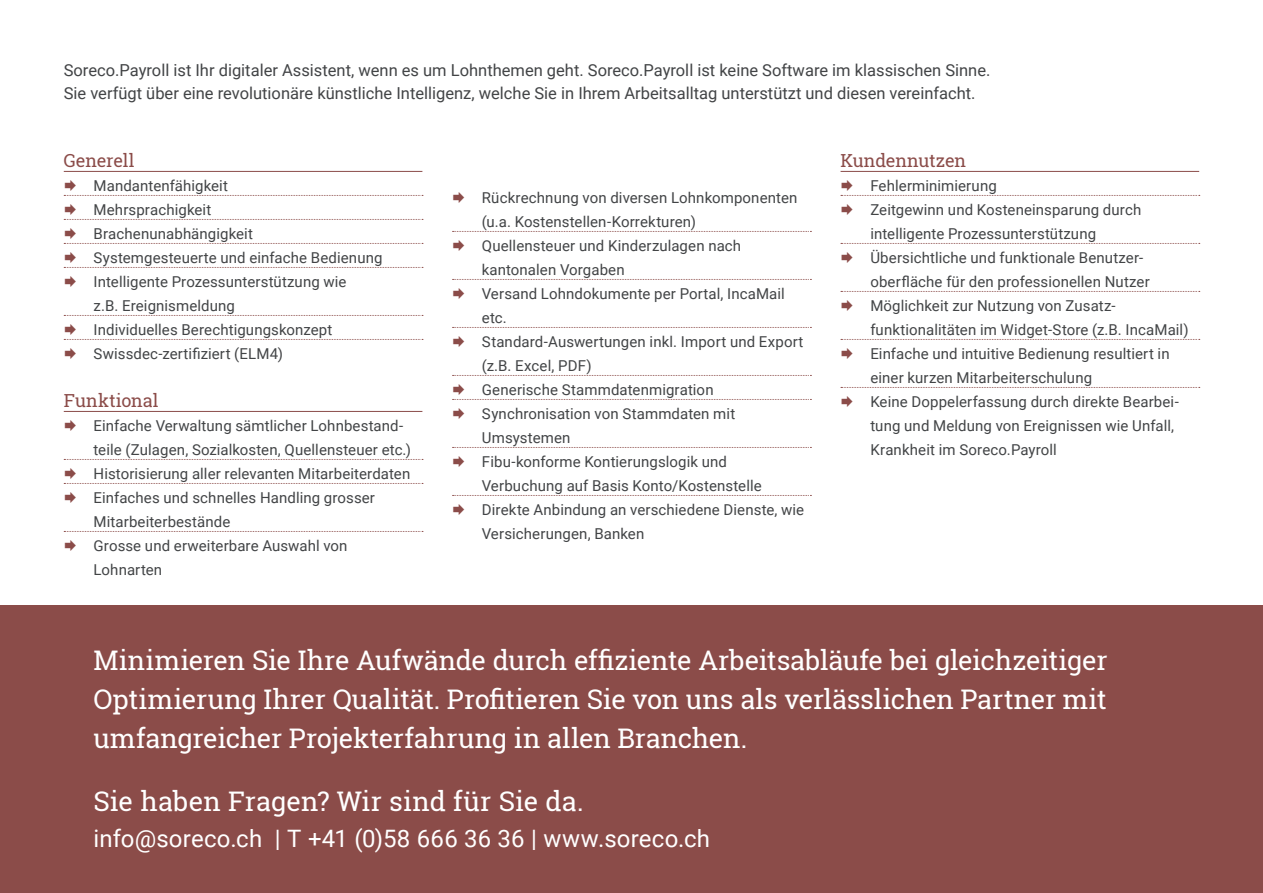
<style>
.page{position:relative;width:1263px;height:893px;background:#fff}
.page>*{position:absolute;margin:0;border:0;box-sizing:border-box;transform-origin:0 0}
.t1{font:27px/39px "Roboto Slab";color:#fff;text-align:justify}
.t2{font:24px "Roboto";letter-spacing:.01em;color:#fff}
.t3{font:18px "Roboto Slab";letter-spacing:-.005em;color:#8b4c49}
.t4{font:16.5px/22.5px "Roboto";color:#424446}
.t5{font:15px/24px "Roboto";letter-spacing:.005em;color:#424446}
.s1{color:#8b4c49}
</style>
<div class="page">
<div style="left:0;top:606px;width:1263px;height:287px;background:#8b4c49"></div>
<hr style="left:64px;top:171px;width:358px;height:1px;background:#8b4c49">
<svg style="left:64px;top:195px;width:359px;height:1px"></svg>
<svg style="left:64px;top:219px;width:359px;height:1px"></svg>
<svg style="left:64px;top:243px;width:359px;height:1px"></svg>
<svg style="left:64px;top:267px;width:359px;height:1px"></svg>
<svg style="left:64px;top:315px;width:359px;height:1px"></svg>
<svg style="left:64px;top:339px;width:359px;height:1px"></svg>
<hr style="left:64px;top:411px;width:358px;height:1px;background:#8b4c49">
<svg style="left:64px;top:459px;width:359px;height:1px"></svg>
<svg style="left:64px;top:483px;width:359px;height:1px"></svg>
<svg style="left:64px;top:531px;width:359px;height:1px"></svg>
<svg style="left:453px;top:231px;width:358px;height:1px"></svg>
<svg style="left:453px;top:279px;width:358px;height:1px"></svg>
<svg style="left:453px;top:327px;width:358px;height:1px"></svg>
<svg style="left:453px;top:375px;width:358px;height:1px"></svg>
<svg style="left:453px;top:399px;width:358px;height:1px"></svg>
<svg style="left:453px;top:447px;width:358px;height:1px"></svg>
<svg style="left:453px;top:495px;width:358px;height:1px"></svg>
<hr style="left:840px;top:171px;width:359px;height:1px;background:#8b4c49">
<svg style="left:841px;top:195px;width:359px;height:1px"></svg>
<svg style="left:841px;top:243px;width:359px;height:1px"></svg>
<svg style="left:841px;top:291px;width:359px;height:1px"></svg>
<svg style="left:841px;top:339px;width:359px;height:1px"></svg>
<svg style="left:841px;top:387px;width:359px;height:1px"></svg>
<p class="t4" style="left:64px;top:58px;width:928px">Soreco.Payroll ist Ihr digitaler Assistent, wenn es um Lohnthemen geht. Soreco.Payroll ist keine Software im klassischen Sinne.<br>Sie verfügt über eine revolutionäre künstliche Intelligenz, welche Sie in Ihrem Arbeitsalltag unterstützt und diesen vereinfacht.</p>
<p class="t3" style="left:64px;top:148px;width:72px">Generell</p>
<p class="t5" style="left:64px;top:173px;width:166px"><span class="s1">◻</span> Mandantenfähigkeit</p>
<p class="t5" style="left:64px;top:197px;width:149px"><span class="s1">◻</span> Mehrsprachigkeit</p>
<p class="t5" style="left:64px;top:221px;width:191px"><span class="s1">◻</span> Brachenunabhängigkeit</p>
<p class="t5" style="left:64px;top:245px;width:320px"><span class="s1">◻</span> Systemgesteuerte und einfache Bedienung</p>
<p class="t5" style="left:94px;top:269px;width:254px;text-indent:-30px"><span class="s1">◻</span> Intelligente Prozessunterstützung wie z.B. Ereignismeldung</p>
<p class="t5" style="left:64px;top:317px;width:270px"><span class="s1">◻</span> Individuelles Berechtigungskonzept</p>
<p class="t5" style="left:64px;top:341px;width:221px"><span class="s1">◻</span> Swissdec-zertifiziert (ELM4)</p>
<p class="t3" style="left:64px;top:388px;width:96px">Funktional</p>
<p class="t5" style="left:94px;top:413px;width:319px;text-indent:-30px"><span class="s1">◻</span> Einfache Verwaltung sämtlicher Lohnbestand&shy;teile (Zulagen, Sozialkosten, Quellensteuer etc.)</p>
<p class="t5" style="left:64px;top:461px;width:348px"><span class="s1">◻</span> Historisierung aller relevanten Mitarbeiterdaten</p>
<p class="t5" style="left:94px;top:485px;width:283px;text-indent:-30px"><span class="s1">◻</span> Einfaches und schnelles Handling grosser<br>Mitarbeiterbestände</p>
<p class="t5" style="left:94px;top:533px;width:255px;text-indent:-30px"><span class="s1">◻</span> Grosse und erweiterbare Auswahl von<br>Lohnarten</p>
<p class="t5" style="left:482px;top:185px;width:317px;text-indent:-30px"><span class="s1">◻</span> Rückrechnung von diversen Lohnkomponenten (u.a. Kostenstellen-Korrekturen)</p>
<p class="t5" style="left:482px;top:233px;width:261px;text-indent:-30px"><span class="s1">◻</span> Quellensteuer und Kinderzulagen nach kantonalen Vorgaben</p>
<p class="t5" style="left:482px;top:281px;width:304px;text-indent:-30px"><span class="s1">◻</span> Versand Lohndokumente per Portal, IncaMail etc.</p>
<p class="t5" style="left:482px;top:329px;width:323px;text-indent:-30px"><span class="s1">◻</span> Standard-Auswertungen inkl. Import und Export (z.B. Excel, PDF)</p>
<p class="t5" style="left:452px;top:377px;width:263px"><span class="s1">◻</span> Generische Stammdatenmigration</p>
<p class="t5" style="left:482px;top:401px;width:255px;text-indent:-30px"><span class="s1">◻</span> Synchronisation von Stammdaten mit<br>Umsystemen</p>
<p class="t5" style="left:482px;top:449px;width:281px;text-indent:-30px"><span class="s1">◻</span> Fibu-konforme Kontierungslogik und<br>Verbuchung auf Basis Konto/Kostenstelle</p>
<p class="t5" style="left:482px;top:497px;width:324px;text-indent:-30px"><span class="s1">◻</span> Direkte Anbindung an verschiedene Dienste, wie<br>Versicherungen, Banken</p>
<p class="t3" style="left:840px;top:148px;width:127px">Kundennutzen</p>
<p class="t5" style="left:840px;top:173px;width:158px"><span class="s1">◻</span> Fehlerminimierung</p>
<p class="t5" style="left:870px;top:197px;width:273px;text-indent:-30px"><span class="s1">◻</span> Zeitgewinn und Kosteneinsparung durch intelligente Prozessunterstützung</p>
<p class="t5" style="left:870px;top:245px;width:281px;text-indent:-30px"><span class="s1">◻</span> Übersichtliche und funktionale Benutzer&shy;oberfläche für den professionellen Nutzer</p>
<p class="t5" style="left:870px;top:293px;width:320px;text-indent:-30px"><span class="s1">◻</span> Möglichkeit zur Nutzung von Zusatz&shy;funktionalitäten im Widget-Store (z.B. IncaMail)</p>
<p class="t5" style="left:870px;top:341px;width:301px;text-indent:-30px"><span class="s1">◻</span> Einfache und intuitive Bedienung resultiert in einer kurzen Mitarbeiterschulung</p>
<p class="t5" style="left:870px;top:389px;width:310px;text-indent:-30px"><span class="s1">◻</span> Keine Doppelerfassung durch direkte Bearbei&shy;tung und Meldung von Ereignissen wie Unfall,<br>Krankheit im Soreco.Payroll</p>
<h1 class="t1" style="left:94px;top:641px;width:1015px">Minimieren Sie Ihre Aufwände durch effiziente Arbeitsabläufe bei gleichzeitiger Optimierung Ihrer Qualität. Profitieren Sie von uns als verlässlichen Partner mit umfangreicher Projekterfahrung in allen Branchen.</h1>
<h1 class="t1" style="left:94px;top:781px;width:492px">Sie haben Fragen? Wir sind für Sie da.</h1>
<h2 class="t2" style="left:94px;top:821px;width:618px">info@soreco.ch | T +41 (0)58 666 36 36 | www.soreco.ch</h2>
</div>
